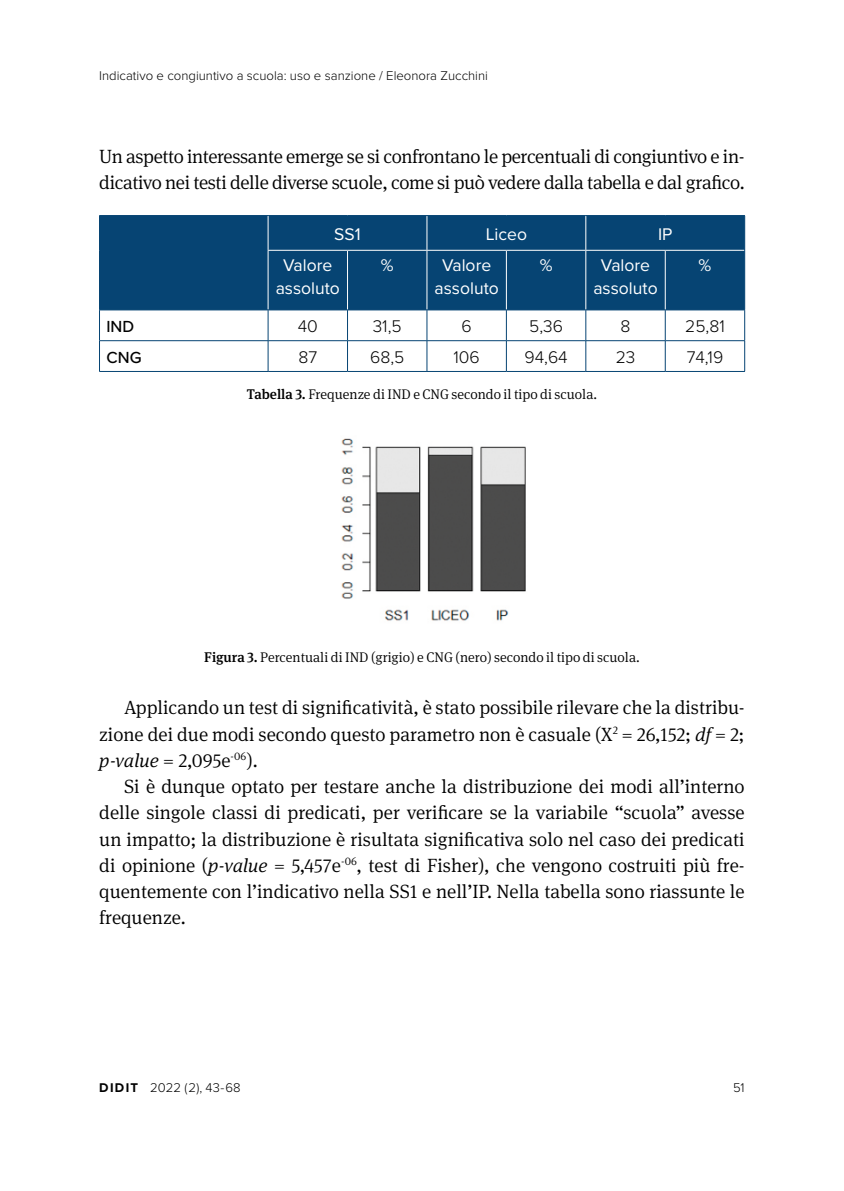
<style>
.page{position:relative;width:844px;height:1191px;background:#fff}
.page>*{position:absolute;margin:0;border:0;box-sizing:border-box;transform-origin:0 0}
.t1{font:300 19.25px/26.2px "Meta Serif OT";letter-spacing:-.02em;color:#000;text-align:justify}
.t2{font:17.5px/22.8px "Proxima Nova";color:#fff;text-align:center}
.t3{font:300 17.5px "Proxima Nova";color:#000}
.t4{font:500 16.62px "Proxima Nova";color:#000}
.t5{font:300 14px "Meta Serif OT";color:#000}
.t6{font:300 13.12px "Proxima Nova";color:#000}
.s1{font-weight:500}
.s2{font-style:italic}
.s3{font-weight:700}
</style>
<div class="page">
<div style="left:100px;top:216px;width:644px;height:94px;background:#064473"></div>
<hr style="left:267px;top:216px;width:1px;height:34px;background:#fff">
<hr style="left:426px;top:216px;width:1px;height:34px;background:#fff">
<hr style="left:585px;top:216px;width:1px;height:34px;background:#fff">
<hr style="left:267px;top:250px;width:80px;height:1px;background:#fff">
<hr style="left:267px;top:251px;width:1px;height:59px;background:#fff">
<hr style="left:347px;top:250px;width:80px;height:1px;background:#fff">
<hr style="left:347px;top:251px;width:1px;height:59px;background:#fff">
<hr style="left:427px;top:250px;width:79px;height:1px;background:#fff">
<hr style="left:426px;top:251px;width:1px;height:59px;background:#fff">
<hr style="left:506px;top:250px;width:79px;height:1px;background:#fff">
<hr style="left:506px;top:251px;width:1px;height:59px;background:#fff">
<hr style="left:585px;top:250px;width:80px;height:1px;background:#fff">
<hr style="left:585px;top:251px;width:1px;height:59px;background:#fff">
<hr style="left:665px;top:250px;width:79px;height:1px;background:#fff">
<hr style="left:664px;top:251px;width:1px;height:59px;background:#fff">
<hr style="left:99px;top:215px;width:169px;height:1px;background:#064473">
<hr style="left:99px;top:216px;width:1px;height:34px;background:#064473">
<hr style="left:99px;top:250px;width:1px;height:60px;background:#064473">
<hr style="left:268px;top:215px;width:79px;height:1px;background:#064473">
<hr style="left:347px;top:215px;width:80px;height:1px;background:#064473">
<hr style="left:427px;top:215px;width:79px;height:1px;background:#064473">
<hr style="left:506px;top:215px;width:79px;height:1px;background:#064473">
<hr style="left:585px;top:215px;width:80px;height:1px;background:#064473">
<hr style="left:665px;top:215px;width:79px;height:1px;background:#064473">
<hr style="left:744px;top:216px;width:1px;height:34px;background:#064473">
<hr style="left:744px;top:250px;width:1px;height:60px;background:#064473">
<hr style="left:99px;top:310px;width:169px;height:1px;background:#064473">
<hr style="left:99px;top:310px;width:1px;height:30px;background:#064473">
<hr style="left:268px;top:310px;width:79px;height:1px;background:#064473">
<hr style="left:268px;top:310px;width:1px;height:30px;background:#064473">
<hr style="left:347px;top:310px;width:80px;height:1px;background:#064473">
<hr style="left:347px;top:310px;width:1px;height:30px;background:#064473">
<hr style="left:427px;top:310px;width:79px;height:1px;background:#064473">
<hr style="left:426px;top:310px;width:1px;height:30px;background:#064473">
<hr style="left:506px;top:310px;width:79px;height:1px;background:#064473">
<hr style="left:506px;top:310px;width:1px;height:30px;background:#064473">
<hr style="left:585px;top:310px;width:80px;height:1px;background:#064473">
<hr style="left:585px;top:310px;width:1px;height:30px;background:#064473">
<hr style="left:665px;top:310px;width:79px;height:1px;background:#064473">
<hr style="left:664px;top:310px;width:1px;height:30px;background:#064473">
<hr style="left:744px;top:310px;width:1px;height:30px;background:#064473">
<hr style="left:99px;top:340px;width:169px;height:1px;background:#064473">
<hr style="left:99px;top:341px;width:1px;height:30px;background:#064473">
<hr style="left:268px;top:340px;width:79px;height:1px;background:#064473">
<hr style="left:268px;top:341px;width:1px;height:30px;background:#064473">
<hr style="left:347px;top:340px;width:80px;height:1px;background:#064473">
<hr style="left:347px;top:341px;width:1px;height:30px;background:#064473">
<hr style="left:427px;top:340px;width:79px;height:1px;background:#064473">
<hr style="left:426px;top:341px;width:1px;height:30px;background:#064473">
<hr style="left:506px;top:340px;width:79px;height:1px;background:#064473">
<hr style="left:506px;top:341px;width:1px;height:30px;background:#064473">
<hr style="left:585px;top:340px;width:80px;height:1px;background:#064473">
<hr style="left:585px;top:341px;width:1px;height:30px;background:#064473">
<hr style="left:665px;top:340px;width:79px;height:1px;background:#064473">
<hr style="left:664px;top:341px;width:1px;height:30px;background:#064473">
<hr style="left:744px;top:341px;width:1px;height:30px;background:#064473">
<hr style="left:99px;top:371px;width:169px;height:1px;background:#064473">
<hr style="left:268px;top:371px;width:79px;height:1px;background:#064473">
<hr style="left:347px;top:371px;width:80px;height:1px;background:#064473">
<hr style="left:427px;top:371px;width:79px;height:1px;background:#064473">
<hr style="left:506px;top:371px;width:79px;height:1px;background:#064473">
<hr style="left:585px;top:371px;width:80px;height:1px;background:#064473">
<hr style="left:665px;top:371px;width:79px;height:1px;background:#064473">
<img style="left:341px;top:438px;width:185px;height:183px">
<p class="t6" style="left:99px;top:66px;width:390px">Indicativo e congiuntivo a scuola: uso e sanzione / Eleonora Zucchini</p>
<p class="t1" style="left:99px;top:143px;width:646px">Un aspetto interessante emerge se si confrontano le percentuali di congiuntivo e in&shy;dicativo nei testi delle diverse scuole, come si può vedere dalla tabella e dal grafico.</p>
<p class="t2" style="left:334px;top:222px;width:28px">SS1</p>
<p class="t2" style="left:485px;top:222px;width:43px">Liceo</p>
<p class="t2" style="left:657px;top:222px;width:16px">IP</p>
<p class="t2" style="left:275px;top:253px;width:66px">Valore assoluto</p>
<p class="t2" style="left:381px;top:253px;width:14px">%</p>
<p class="t2" style="left:434px;top:253px;width:66px">Valore assoluto</p>
<p class="t2" style="left:539px;top:253px;width:14px">%</p>
<p class="t2" style="left:593px;top:253px;width:66px">Valore assoluto</p>
<p class="t2" style="left:698px;top:253px;width:14px">%</p>
<p class="t4" style="left:106px;top:314px;width:29px">IND</p>
<p class="t3" style="left:298px;top:313px;width:22px">40</p>
<p class="t3" style="left:372px;top:313px;width:30px">31,5</p>
<p class="t3" style="left:461px;top:313px;width:12px">6</p>
<p class="t3" style="left:529px;top:313px;width:35px">5,36</p>
<p class="t3" style="left:620px;top:313px;width:11px">8</p>
<p class="t3" style="left:685px;top:313px;width:41px">25,81</p>
<p class="t4" style="left:106px;top:345px;width:37px">CNG</p>
<p class="t3" style="left:298px;top:344px;width:20px">87</p>
<p class="t3" style="left:370px;top:344px;width:36px">68,5</p>
<p class="t3" style="left:453px;top:344px;width:28px">106</p>
<p class="t3" style="left:524px;top:344px;width:45px">94,64</p>
<p class="t3" style="left:615px;top:344px;width:21px">23</p>
<p class="t3" style="left:686px;top:344px;width:38px">74,19</p>
<p class="t5" style="left:247px;top:385px;width:351px"><span class="s1">Tabella 3.</span> Frequenze di IND e CNG secondo il tipo di scuola.</p>
<p class="t5" style="left:204px;top:648px;width:437px"><span class="s1">Figura 3.</span> Percentuali di IND (grigio) e CNG (nero) secondo il tipo di scuola.</p>
<p class="t1" style="left:99px;top:694px;width:646px;text-indent:25px">Applicando un test di significatività, è stato possibile rilevare che la distribu&shy;zione dei due modi secondo questo parametro non è casuale (X<sup>2</sup> = 26,152; <span class="s2">df</span> = 2; <span class="s2">p-value</span> = 2,095e<sup>-06</sup>).</p>
<p class="t1" style="left:99px;top:773px;width:646px;text-indent:25px">Si è dunque optato per testare anche la distribuzione dei modi all’interno delle singole classi di predicati, per verificare se la variabile “scuola” avesse un impatto; la distribuzione è risultata significativa solo nel caso dei predicati di opinione (<span class="s2">p-value</span> = 5,457e<sup>-06</sup>, test di Fisher), che vengono costruiti più fre&shy;quentemente con l’indicativo nella SS1 e nell’IP. Nella tabella sono riassunte le frequenze.</p>
<p class="t6" style="left:99px;top:1078px;width:143px"><span class="s3">DIDIT</span> 2022 (2), 43-68</p>
<p class="t6" style="left:732px;top:1078px;width:13px">51</p>
</div>
